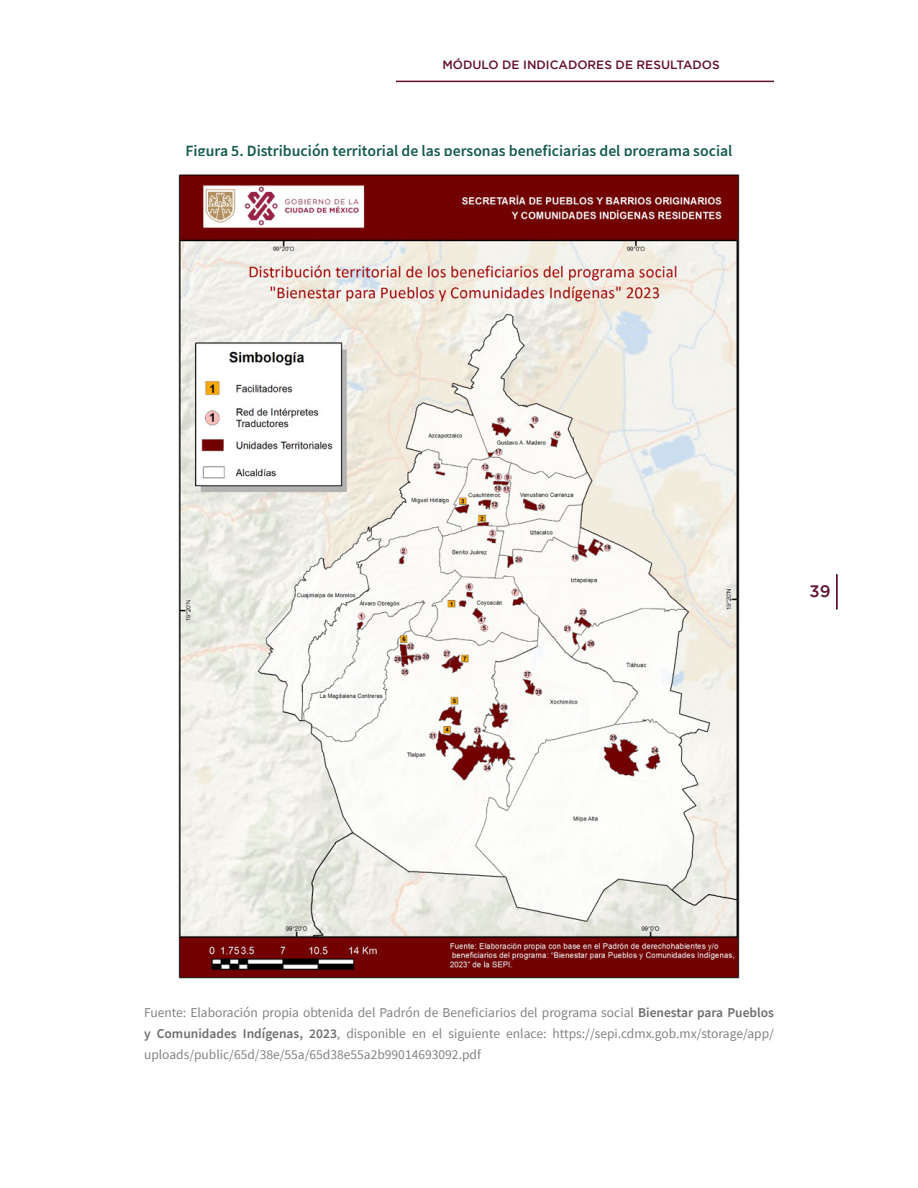
<style>
.page{position:relative;width:918px;height:1188px;background:#fff}
.page>*{position:absolute;margin:0;border:0;box-sizing:border-box;transform-origin:0 0}
.t1{font:500 16.5px "Gotham";color:#621031}
.Leyenda_de_figuras{font:600 15.75px "Source Sans Pro";color:#155b4e}
.Pie_de_figura_tabla{font:13.5px/21px "Source Sans Pro";color:#808285;text-align:justify}
.t2{font:500 12px "Gotham";color:#621031}
.s1{font-weight:600;color:#6c6d70}
</style>
<div class="page">
<hr style="left:836px;top:574px;width:1px;height:35px;background:#621031">
<hr style="left:396px;top:81px;width:378px;height:1px;background:#621031">
<img style="left:178px;top:174px;width:562px;height:805px">
<p class="t2" style="left:442px;top:58px;width:279px">MÓDULO DE INDICADORES DE RESULTADOS</p>
<p class="Leyenda_de_figuras" style="left:185px;top:140px;width:549px">Figura 5. Distribución territorial de las personas beneficiarias del programa social</p>
<p class="t1" style="left:810px;top:582px;width:22px">39</p>
<p class="Pie_de_figura_tabla" style="left:144px;top:1002px;width:632px">Fuente: Elaboración propia obtenida del Padrón de Beneficiarios del programa social <span class="s1">Bienestar para Pueblos y Comunidades Indígenas, 2023</span>, disponible en el siguiente enlace: https://sepi.cdmx.gob.mx/storage/app/ uploads/public/65d/38e/55a/65d38e55a2b99014693092.pdf</p>
</div>
